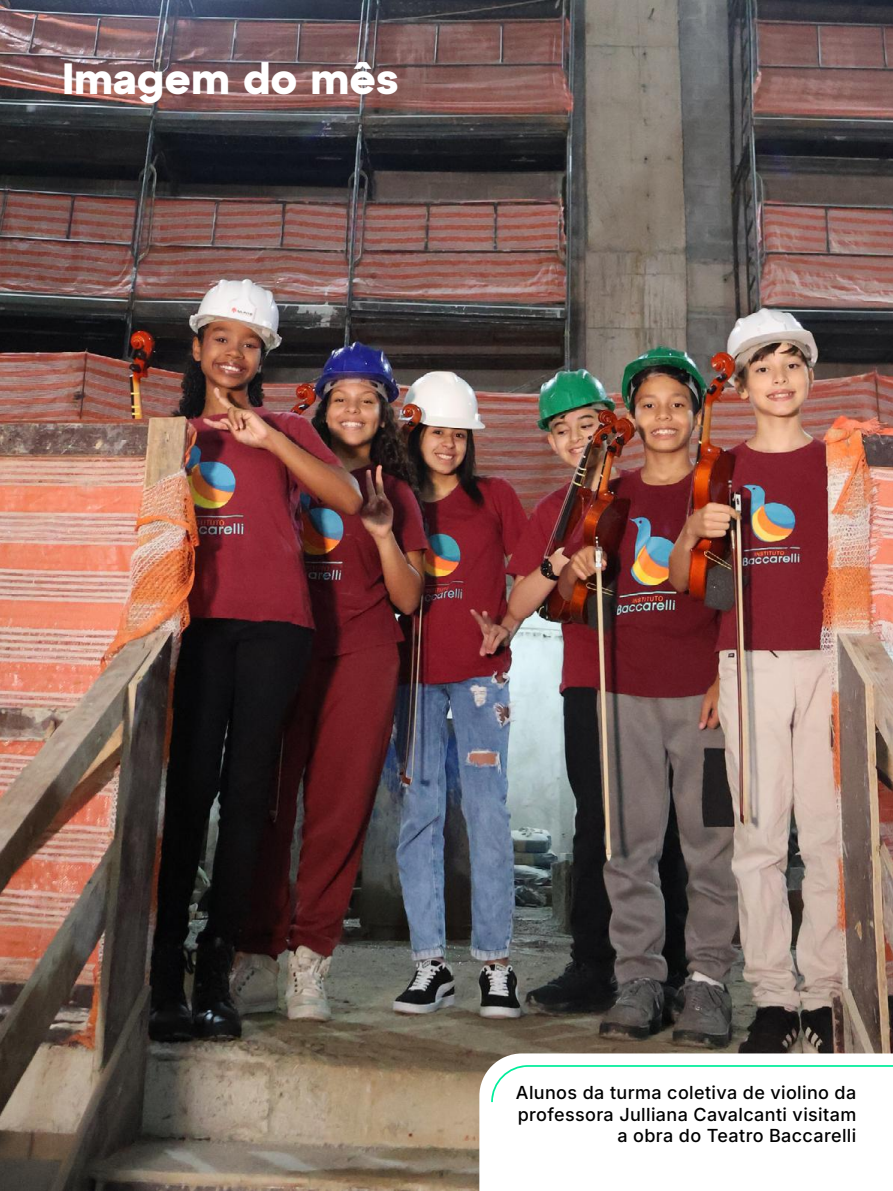
<style>
.page{position:relative;width:893px;height:1191px;background:#fff}
.page>*{position:absolute;margin:0;border:0;box-sizing:border-box;transform-origin:0 0}
.t1{font:700 43.5px "Atyp Text";color:#fff}
.t2{font:500 21px "Touche";color:#000}
.t3{font:18px/21.8px "Inter";letter-spacing:.02em;color:#000;text-align:right}
</style>
<div class="page">
<img style="left:0;top:0;width:893px;height:1191px">
<svg style="left:479px;top:1053px;width:414px;height:138px"></svg>
<svg style="left:491px;top:1065px;width:402px;height:37px"></svg>
<h1 class="t1" style="left:62px;top:44px;width:337px">Imagem do mês</h1>
<p class="t3" style="left:516px;top:1081px;width:342px">Alunos da turma coletiva de violino da professora Julliana Cavalcanti visitam a obra do Teatro Baccarelli</p>
<p class="t2" style="left:792px;top:1092px;width:12px">7</p>
</div>
